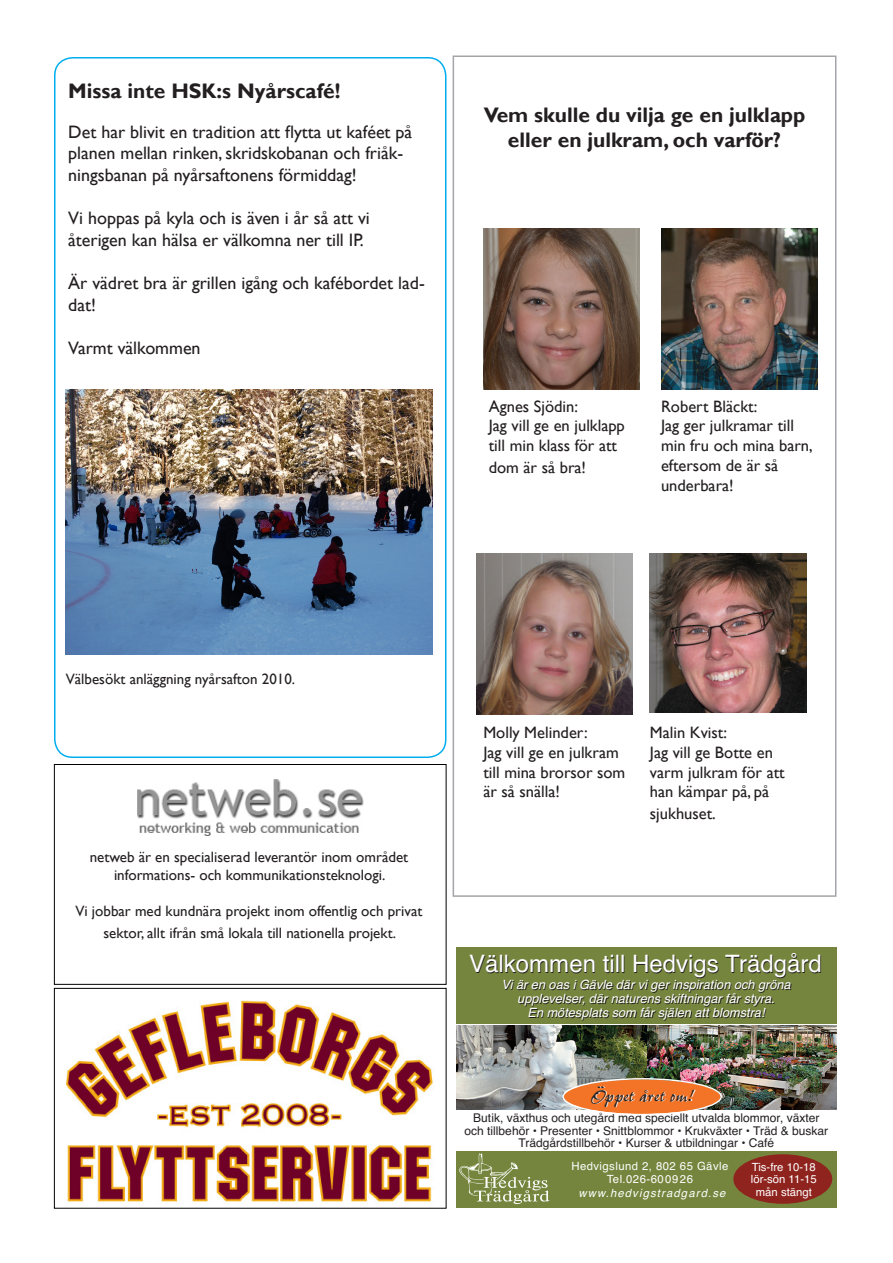
<style>
.page{position:relative;width:893px;height:1263px;background:#fff}
.page>*{position:absolute;margin:0;border:0;box-sizing:border-box;transform-origin:0 0}
.t1{font:24px "Helvetica";color:#fff}
.t2{font:700 21px "Gill Sans";color:#231f20}
.t3{font:19.8px "Pepita";color:#231f20}
.t4{font:18px/21.6px "Gill Sans";color:#231f20}
.t5{font:16.5px/19.8px "Gill Sans";color:#231f20}
.t6{font:15px "Gill Sans";color:#231f20}
.t7{font:italic 12.75px/14.1px "Helvetica";color:#fff;text-align:center}
.t8{font:12px/12.8px "Helvetica";color:#231f20;text-align:center}
.t9{font:11.25px/13.6px "Helvetica";letter-spacing:.04em;color:#fff;text-align:center}
.t10{font:11.25px/12.8px "Helvetica";color:#fff;text-align:center}
.s1{font-style:italic}
</style>
<div class="page">
<div style="left:453px;top:56px;width:383px;height:841px;border:2px solid #a4a5a9"></div>
<div style="left:54px;top:57px;width:392px;height:701px;border:2px solid #00aeef;border-radius:18px"></div>
<img style="left:483px;top:229px;width:157px;height:161px">
<img style="left:650px;top:554px;width:156px;height:158px">
<img style="left:661px;top:229px;width:156px;height:161px">
<img style="left:476px;top:554px;width:156px;height:161px">
<img style="left:66px;top:1000px;width:367px;height:203px">
<div style="left:54px;top:988px;width:392px;height:220px;border:1px solid #000"></div>
<div style="left:54px;top:764px;width:392px;height:221px;border:1px solid #000"></div>
<img style="left:137px;top:779px;width:227px;height:57px">
<img style="left:66px;top:389px;width:366px;height:265px">
<div style="left:456px;top:948px;width:380px;height:260px;background:#75853d"></div>
<div style="left:456px;top:1024px;width:380px;height:126px;background:#fff"></div>
<svg style="left:459px;top:1153px;width:90px;height:51px"></svg>
<img style="left:648px;top:1026px;width:188px;height:83px">
<img style="left:456px;top:1026px;width:190px;height:83px">
<img style="left:562px;top:1078px;width:160px;height:36px">
<div style="left:733px;top:1154px;width:99px;height:50px;background:#8f241e;border-radius:50%"></div>
<p class="t2" style="left:68px;top:78px;width:274px">Missa inte HSK:s Nyårscafé!</p>
<p class="t4" style="left:68px;top:121px;width:346px">Det har blivit en tradition att flytta ut kaféet på planen mellan rinken, skridskobanan och friåk&shy;ningsbanan på nyårsaftonens förmiddag!</p>
<p class="t4" style="left:68px;top:208px;width:303px">Vi hoppas på kyla och is även i år så att vi</p>
<p class="t4" style="left:68px;top:229px;width:297px">återigen kan hälsa er välkomna ner till IP.</p>
<p class="t4" style="left:68px;top:272px;width:358px">Är vädret bra är grillen igång och kafébordet lad&shy;dat!</p>
<p class="t4" style="left:68px;top:337px;width:134px">Varmt välkommen</p>
<p class="t2" style="left:484px;top:102px;width:323px">Vem skulle du vilja ge en julklapp</p>
<p class="t2" style="left:508px;top:127px;width:275px">eller en julkram, och varför?</p>
<p class="t5" style="left:489px;top:396px;width:91px">Agnes Sjödin:</p>
<p class="t5" style="left:489px;top:416px;width:138px">Jag vill ge en julklapp till min klass för att</p>
<p class="t5" style="left:489px;top:458px;width:99px">dom är så bra!</p>
<p class="t5" style="left:661px;top:396px;width:98px">Robert Bläckt:</p>
<p class="t5" style="left:661px;top:416px;width:153px">Jag ger julkramar till min fru och mina barn, eftersom de är så underbara!</p>
<p class="t6" style="left:66px;top:670px;width:231px">Välbesökt anläggning nyårsafton 2010.</p>
<p class="t6" style="left:90px;top:849px;width:320px">netweb är en specialiserad leverantör inom området</p>
<p class="t6" style="left:114px;top:867px;width:273px">informations- och kommunikationsteknologi.</p>
<p class="t6" style="left:75px;top:903px;width:349px">Vi jobbar med kundnära projekt inom offentlig och privat</p>
<p class="t6" style="left:103px;top:924px;width:294px">sektor, allt ifrån små lokala till nationella projekt.</p>
<p class="t5" style="left:483px;top:723px;width:106px">Molly Melinder:</p>
<p class="t5" style="left:483px;top:743px;width:143px">Jag vill ge en julkram till mina brorsor som är så snälla!</p>
<p class="t5" style="left:650px;top:723px;width:79px">Malin Kvist:</p>
<p class="t5" style="left:650px;top:743px;width:136px">Jag vill ge Botte en varm julkram för att han kämpar på, på</p>
<p class="t5" style="left:650px;top:804px;width:67px">sjukhuset.</p>
<p class="t1" style="left:469px;top:945px;width:354px">Välkommen till Hedvigs Trädgård</p>
<p class="t7" style="left:501px;top:977px;width:291px">Vi är en oas i Gävle där vi ger inspiration och gröna upplevelser, där naturens skiftningar får styra.<br>En mötesplats som får själen att blomstra!</p>
<p class="t3" style="left:591px;top:1085px;width:105px">Öppet året om!</p>
<p class="t8" style="left:465px;top:1111px;width:365px">Butik, växthus och utegård med speciellt utvalda blommor, växter och tillbehör • Presenter • Snittblommor • Krukväxter • Träd &amp; buskar<br>Trädgårdstillbehör • Kurser &amp; utbildningar • Café</p>
<p class="t9" style="left:571px;top:1159px;width:159px">Hedvigslund 2, 802 65 Gävle<br>Tel.026-600926 <span class="s1">www.hedvigstradgard.se</span></p>
<p class="t10" style="left:751px;top:1161px;width:67px">Tis-fre 10-18 lör-sön 11-15 mån stängt</p>
</div>
